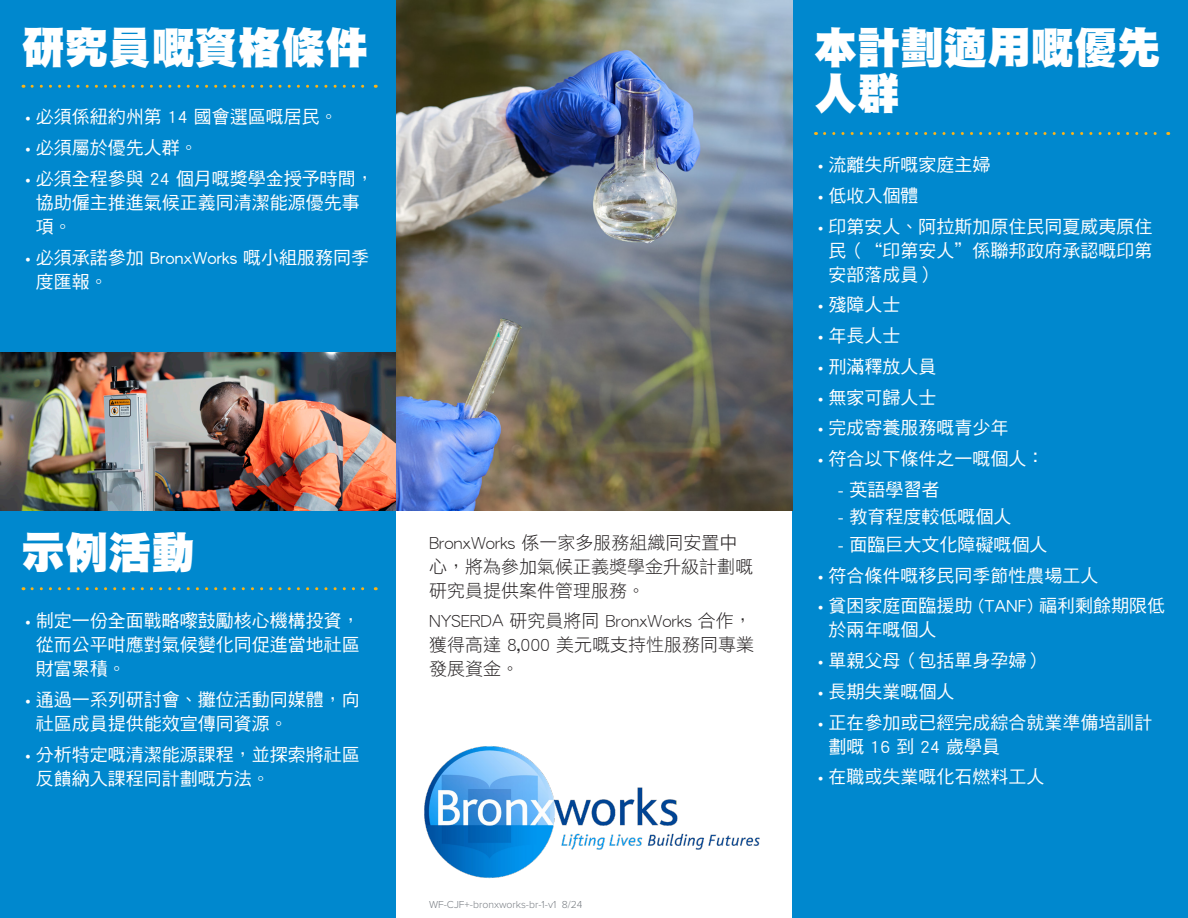
<style>
.page{position:relative;width:1188px;height:918px;background:#fff}
.page>*{position:absolute;margin:0;border:0;box-sizing:border-box;transform-origin:0 0}
.t1{font:43.35px/46.5px "DF Hei Std W12";color:#fff}
.t2{font:18px/24px "DF Hei Std W5";color:#fff}
.t3{font:18px/24px "DF Hei Std W3";color:#231f20}
.t4{font:300 10.5px "Proxima Nova";color:#787d83}
.s1{font-family:"Proxima Nova"}
</style>
<div class="page">
<div style="left:0;top:0;width:396px;height:918px;background:#0088ce"></div>
<div style="left:792px;top:0;width:396px;height:918px;background:#0088ce"></div>
<svg style="left:32px;top:587px;width:344px;height:3px"></svg>
<svg style="left:32px;top:85px;width:344px;height:3px"></svg>
<img style="left:424px;top:746px;width:336px;height:133px">
<img style="left:0;top:353px;width:396px;height:157px">
<img style="left:396px;top:0;width:396px;height:510px">
<svg style="left:825px;top:132px;width:344px;height:3px"></svg>
<p class="t1" style="left:22px;top:23px;width:348px">研究員嘅資格條件</p>
<p class="t2" style="left:25px;top:105px;width:314px"><span class="s1">•</span> 必須係紐約州第 14 國會選區嘅居民。</p>
<p class="t2" style="left:25px;top:135px;width:175px"><span class="s1">•</span> 必須屬於優先人群。</p>
<p class="t2" style="left:36px;top:166px;width:339px;text-indent:-11px"><span class="s1">•</span> 必須全程參與 24 個月嘅獎學金授予時間，協助僱主推進氣候正義同清潔能源優先事項。</p>
<p class="t2" style="left:36px;top:245px;width:335px;text-indent:-11px"><span class="s1">•</span> 必須承諾參加 BronxWorks 嘅小組服務同季度匯報。</p>
<p class="t1" style="left:22px;top:529px;width:175px">示例活動</p>
<p class="t2" style="left:36px;top:609px;width:326px;text-align:justify;text-indent:-11px"><span class="s1">•</span> 制定一份全面戰略嚟鼓勵核心機構投資，從而公平咁應對氣候變化同促進當地社區財富累積。</p>
<p class="t2" style="left:36px;top:687px;width:326px;text-indent:-11px"><span class="s1">•</span> 通過一系列研討會、攤位活動同媒體，向社區成員提供能效宣傳同資源。</p>
<p class="t2" style="left:36px;top:742px;width:326px;text-indent:-11px"><span class="s1">•</span> 分析特定嘅清潔能源課程，並探索將社區反饋納入課程同計劃嘅方法。</p>
<p class="t3" style="left:429px;top:530px;width:325px">BronxWorks 係一家多服務組織同安置中心，將為參加氣候正義獎學金升級計劃嘅研究員提供案件管理服務。</p>
<p class="t3" style="left:429px;top:609px;width:327px">NYSERDA 研究員將同 BronxWorks 合作，獲得高達 8,000 美元嘅支持性服務同專業發展資金。</p>
<p class="t4" style="left:429px;top:896px;width:155px">WF-CJF+-bronxworks-br-1-v1 8/24</p>
<p class="t1" style="left:814px;top:23px;width:348px">本計劃適用嘅優先人群</p>
<p class="t2" style="left:817px;top:152px;width:175px"><span class="s1">•</span> 流離失所嘅家庭主婦</p>
<p class="t2" style="left:817px;top:183px;width:103px"><span class="s1">•</span> 低收入個體</p>
<p class="t2" style="left:829px;top:214px;width:325px;text-align:justify;text-indent:-11px"><span class="s1">•</span> 印第安人、阿拉斯加原住民同夏威夷原住民（“印第安人”係聯邦政府承認嘅印第安部落成員）</p>
<p class="t2" style="left:817px;top:293px;width:85px"><span class="s1">•</span> 殘障人士</p>
<p class="t2" style="left:817px;top:323px;width:85px"><span class="s1">•</span> 年長人士</p>
<p class="t2" style="left:817px;top:354px;width:121px"><span class="s1">•</span> 刑滿釋放人員</p>
<p class="t2" style="left:817px;top:385px;width:121px"><span class="s1">•</span> 無家可歸人士</p>
<p class="t2" style="left:817px;top:416px;width:193px"><span class="s1">•</span> 完成寄養服務嘅青少年</p>
<p class="t2" style="left:817px;top:446px;width:229px"><span class="s1">•</span> 符合以下條件之一嘅個人：</p>
<p class="t2" style="left:838px;top:477px;width:103px">- 英語學習者</p>
<p class="t2" style="left:838px;top:505px;width:175px">- 教育程度較低嘅個人</p>
<p class="t2" style="left:838px;top:532px;width:211px">- 面臨巨大文化障礙嘅個人</p>
<p class="t2" style="left:817px;top:563px;width:283px"><span class="s1">•</span> 符合條件嘅移民同季節性農場工人</p>
<p class="t2" style="left:829px;top:594px;width:338px;text-indent:-11px"><span class="s1">•</span> 貧困家庭面臨援助 (TANF) 福利剩餘期限低於兩年嘅個人</p>
<p class="t2" style="left:817px;top:648px;width:229px"><span class="s1">•</span> 單親父母（包括單身孕婦）</p>
<p class="t2" style="left:817px;top:679px;width:139px"><span class="s1">•</span> 長期失業嘅個人</p>
<p class="t2" style="left:829px;top:710px;width:325px;text-indent:-11px"><span class="s1">•</span> 正在參加或已經完成綜合就業準備培訓計劃嘅 16 到 24 歲學員</p>
<p class="t2" style="left:817px;top:765px;width:229px"><span class="s1">•</span> 在職或失業嘅化石燃料工人</p>
</div>
